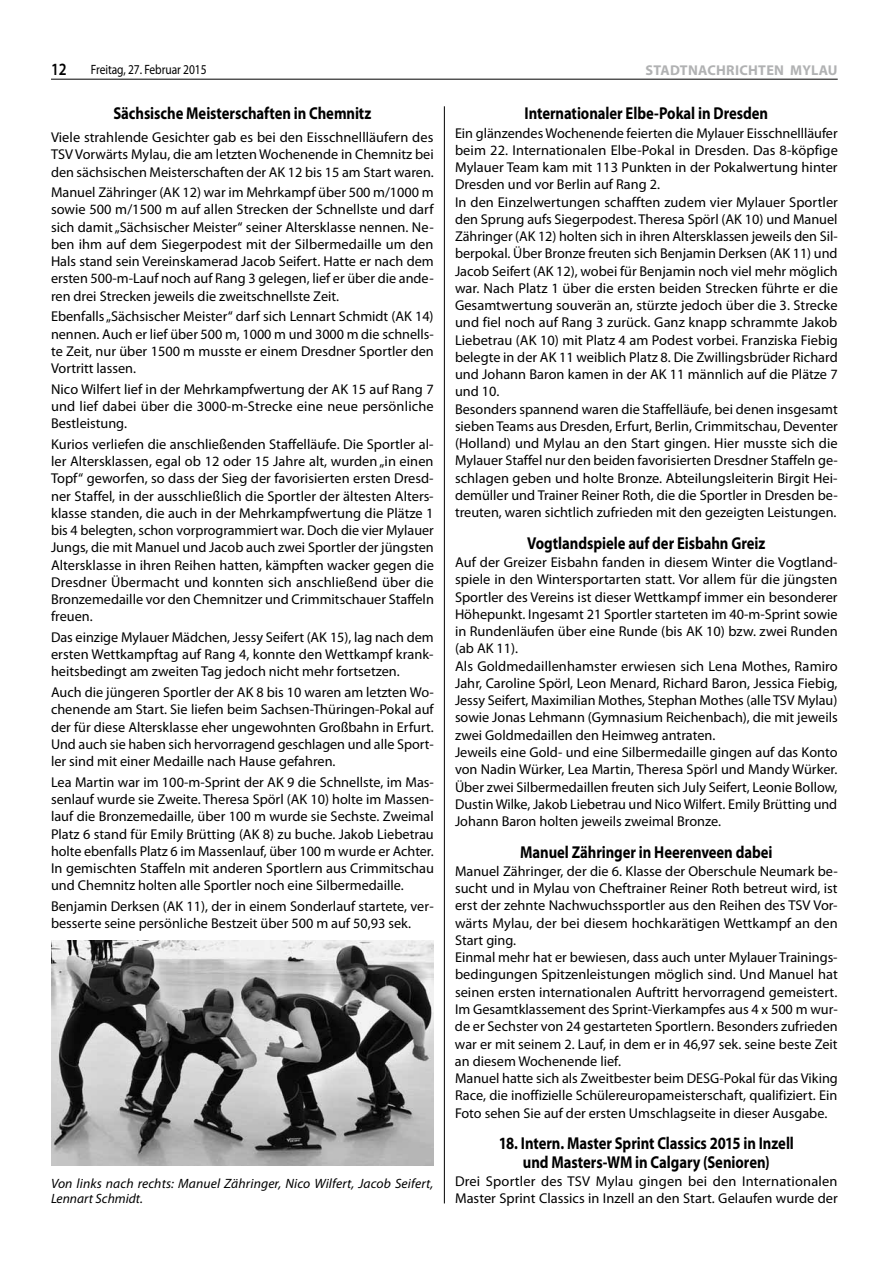
<style>
.page{position:relative;width:893px;height:1263px;background:#fff}
.page>*{position:absolute;margin:0;border:0;box-sizing:border-box;transform-origin:0 0}
.t1{font:700 17.25px/18.8px "Myriad Pro";letter-spacing:-.005em;color:#000;text-align:center;scale:.85 1}
.t2{font:600 17.25px "Myriad Pro";color:#000;scale:.85 1}
.t3{font:14.25px/17.2px "Myriad Pro";color:#000;text-align:justify}
.t4{font:700 14.25px "Myriad Pro";letter-spacing:.02em;color:#b1b2b3}
.t5{font:italic 13.5px/15px "Myriad Pro";letter-spacing:.01em;color:#000}
.t6{font:13.5px "Myriad Pro";letter-spacing:-.005em;color:#000;scale:.85 1}
</style>
<div class="page">
<hr style="left:51px;top:79px;width:787px;height:1px;background:#000">
<hr style="left:444px;top:106px;width:1px;height:1097px;background:#000">
<img style="left:51px;top:941px;width:383px;height:225px">
<p class="t2" style="left:51px;top:59px;width:20px">12</p>
<p class="t6" style="left:91px;top:62px;width:138px">Freitag, 27. Februar 2015</p>
<p class="t4" style="left:645px;top:62px;width:194px">Stadtnachrichten Mylau</p>
<p class="t1" style="left:113px;top:104px;width:305px">Sächsische Meisterschaften in Chemnitz</p>
<p class="t3" style="left:51px;top:129px;width:384px">Viele strahlende Gesichter gab es bei den Eisschnellläufern des TSV Vorwärts Mylau, die am letzten Wochenende in Chemnitz bei den sächsischen Meisterschaften der AK 12 bis 15 am Start waren.</p>
<p class="t3" style="left:51px;top:184px;width:384px">Manuel Zähringer (AK 12) war im Mehrkampf über 500 m/1000 m sowie 500 m/1500 m auf allen Strecken der Schnellste und darf sich damit „Sächsischer Meister“ seiner Altersklasse nennen. Ne&shy;ben ihm auf dem Siegerpodest mit der Silbermedaille um den Hals stand sein Vereinskamerad Jacob Seifert. Hatte er nach dem ersten 500-m-Lauf noch auf Rang 3 gelegen, lief er über die ande&shy;ren drei Strecken jeweils die zweitschnellste Zeit.</p>
<p class="t3" style="left:51px;top:308px;width:384px">Ebenfalls „Sächsischer Meister“ darf sich Lennart Schmidt (AK 14) nennen. Auch er lief über 500 m, 1000 m und 3000 m die schnells&shy;te Zeit, nur über 1500 m musste er einem Dresdner Sportler den Vortritt lassen.</p>
<p class="t3" style="left:51px;top:381px;width:384px">Nico Wilfert lief in der Mehrkampfwertung der AK 15 auf Rang 7 und lief dabei über die 3000-m-Strecke eine neue persönliche Bestleistung.</p>
<p class="t3" style="left:51px;top:436px;width:384px">Kurios verliefen die anschließenden Staffelläufe. Die Sportler al&shy;ler Altersklassen, egal ob 12 oder 15 Jahre alt, wurden „in einen Topf“ geworfen, so dass der Sieg der favorisierten ersten Dresd&shy;ner Staffel, in der ausschließlich die Sportler der ältesten Alters&shy;klasse standen, die auch in der Mehrkampfwertung die Plätze 1 bis 4 belegten, schon vorprogrammiert war. Doch die vier Mylauer Jungs, die mit Manuel und Jacob auch zwei Sportler der jüngsten Altersklasse in ihren Reihen hatten, kämpften wacker gegen die Dresdner Übermacht und konnten sich anschließend über die Bronzemedaille vor den Chemnitzer und Crimmitschauer Staffeln freuen.</p>
<p class="t3" style="left:51px;top:629px;width:384px">Das einzige Mylauer Mädchen, Jessy Seifert (AK 15), lag nach dem ersten Wettkampftag auf Rang 4, konnte den Wettkampf krank&shy;heitsbedingt am zweiten Tag jedoch nicht mehr fortsetzen.</p>
<p class="t3" style="left:51px;top:684px;width:384px">Auch die jüngeren Sportler der AK 8 bis 10 waren am letzten Wo&shy;chenende am Start. Sie liefen beim Sachsen-Thüringen-Pokal auf der für diese Altersklasse eher ungewohnten Großbahn in Erfurt.<br>Und auch sie haben sich hervorragend geschlagen und alle Sport&shy;ler sind mit einer Medaille nach Hause gefahren.</p>
<p class="t3" style="left:51px;top:774px;width:384px">Lea Martin war im 100-m-Sprint der AK 9 die Schnellste, im Mas&shy;senlauf wurde sie Zweite. Theresa Spörl (AK 10) holte im Massen&shy;lauf die Bronzemedaille, über 100 m wurde sie Sechste. Zweimal Platz 6 stand für Emily Brütting (AK 8) zu buche. Jakob Liebetrau holte ebenfalls Platz 6 im Massenlauf, über 100 m wurde er Achter.<br>In gemischten Staffeln mit anderen Sportlern aus Crimmitschau und Chemnitz holten alle Sportler noch eine Silbermedaille.</p>
<p class="t3" style="left:51px;top:898px;width:384px">Benjamin Derksen (AK 11), der in einem Sonderlauf startete, ver&shy;besserte seine persönliche Bestzeit über 500 m auf 50,93 sek.</p>
<p class="t1" style="left:524px;top:104px;width:288px">Internationaler Elbe-Pokal in Dresden</p>
<p class="t3" style="left:455px;top:124px;width:384px;text-align:left">Ein glänzendes Wochenende feierten die Mylauer Eisschnellläufer beim 22. Internationalen Elbe-Pokal in Dresden. Das 8-köpfige Mylauer Team kam mit 113 Punkten in der Pokalwertung hinter Dresden und vor Berlin auf Rang 2.<br>In den Einzelwertungen schafften zudem vier Mylauer Sportler den Sprung aufs Siegerpodest. Theresa Spörl (AK 10) und Manuel Zähringer (AK 12) holten sich in ihren Altersklassen jeweils den Sil&shy;berpokal. Über Bronze freuten sich Benjamin Derksen (AK 11) und Jacob Seifert (AK 12), wobei für Benjamin noch viel mehr möglich war. Nach Platz 1 über die ersten beiden Strecken führte er die Gesamtwertung souverän an, stürzte jedoch über die 3. Strecke und fiel noch auf Rang 3 zurück. Ganz knapp schrammte Jakob Liebetrau (AK 10) mit Platz 4 am Podest vorbei. Franziska Fiebig belegte in der AK 11 weiblich Platz 8. Die Zwillingsbrüder Richard und Johann Baron kamen in der AK 11 männlich auf die Plätze 7 und 10.<br>Besonders spannend waren die Staffelläufe, bei denen insgesamt sieben Teams aus Dresden, Erfurt, Berlin, Crimmitschau, Deventer (Holland) und Mylau an den Start gingen. Hier musste sich die Mylauer Staffel nur den beiden favorisierten Dresdner Staffeln ge&shy;schlagen geben und holte Bronze. Abteilungsleiterin Birgit Hei&shy;demüller und Trainer Reiner Roth, die die Sportler in Dresden be&shy;treuten, waren sichtlich zufrieden mit den gezeigten Leistungen.</p>
<p class="t1" style="left:527px;top:534px;width:282px">Vogtlandspiele auf der Eisbahn Greiz</p>
<p class="t3" style="left:455px;top:554px;width:384px;text-align:left">Auf der Greizer Eisbahn fanden in diesem Winter die Vogtland&shy;spiele in den Wintersportarten statt. Vor allem für die jüngsten Sportler des Vereins ist dieser Wettkampf immer ein besonderer Höhepunkt. Ingesamt 21 Sportler starteten im 40-m-Sprint sowie in Rundenläufen über eine Runde (bis AK 10) bzw. zwei Runden (ab AK 11).<br>Als Goldmedaillenhamster erwiesen sich Lena Mothes, Ramiro Jahr, Caroline Spörl, Leon Menard, Richard Baron, Jessica Fiebig, Jessy Seifert, Maximilian Mothes, Stephan Mothes (alle TSV Mylau) sowie Jonas Lehmann (Gymnasium Reichenbach), die mit jeweils zwei Goldmedaillen den Heimweg antraten.<br>Jeweils eine Gold- und eine Silbermedaille gingen auf das Konto von Nadin Würker, Lea Martin, Theresa Spörl und Mandy Würker.<br>Über zwei Silbermedaillen freuten sich July Seifert, Leonie Bollow, Dustin Wilke, Jakob Liebetrau und Nico Wilfert. Emily Brütting und Johann Baron holten jeweils zweimal Bronze.</p>
<p class="t1" style="left:520px;top:843px;width:298px">Manuel Zähringer in Heerenveen dabei</p>
<p class="t3" style="left:455px;top:863px;width:384px;text-align:left">Manuel Zähringer, der die 6. Klasse der Oberschule Neumark be&shy;sucht und in Mylau von Cheftrainer Reiner Roth betreut wird, ist erst der zehnte Nachwuchssportler aus den Reihen des TSV Vor&shy;wärts Mylau, der bei diesem hochkarätigen Wettkampf an den Start ging.<br>Einmal mehr hat er bewiesen, dass auch unter Mylauer Trainings&shy;bedingungen Spitzenleistungen möglich sind. Und Manuel hat seinen ersten internationalen Auftritt hervorragend gemeistert.<br>Im Gesamtklassement des Sprint-Vierkampfes aus 4 x 500 m wur&shy;de er Sechster von 24 gestarteten Sportlern. Besonders zufrieden war er mit seinem 2. Lauf, in dem er in 46,97 sek. seine beste Zeit an diesem Wochenende lief.<br>Manuel hatte sich als Zweitbester beim DESG-Pokal für das Viking Race, die inoffizielle Schülereuropameisterschaft, qualifiziert. Ein Foto sehen Sie auf der ersten Umschlagseite in dieser Ausgabe.</p>
<p class="t1" style="left:499px;top:1134px;width:349px">18. Intern. Master Sprint Classics 2015 in Inzell und Masters-WM in Calgary (Senioren)</p>
<p class="t3" style="left:455px;top:1173px;width:384px">Drei Sportler des TSV Mylau gingen bei den Internationalen<br>Master Sprint Classics in Inzell an den Start. Gelaufen wurde der</p>
<p class="t5" style="left:51px;top:1177px;width:384px">Von links nach rechts: Manuel Zähringer, Nico Wilfert, Jacob Seifert,<br>Lennart Schmidt.</p>
</div>
